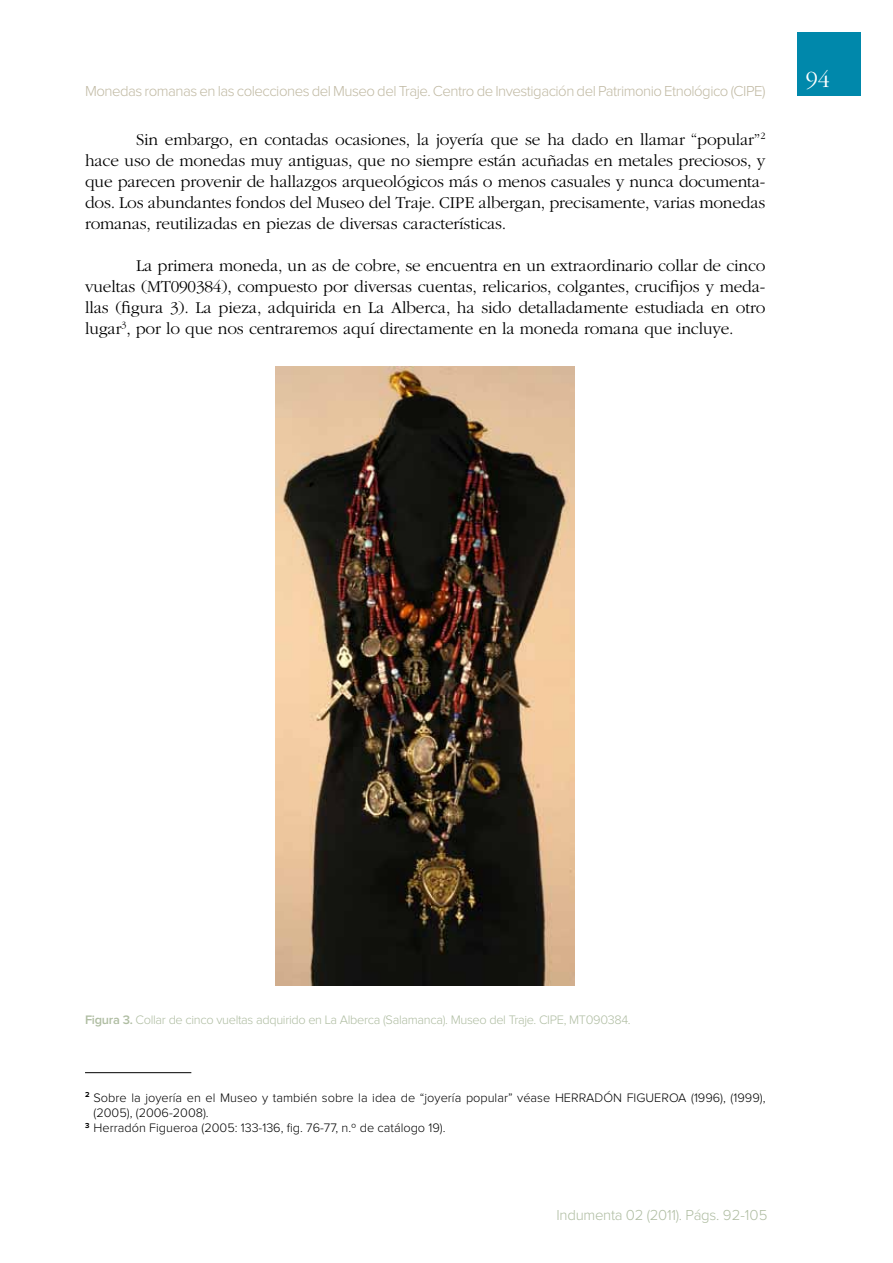
<style>
.page{position:relative;width:893px;height:1263px;background:#fff}
.page>*{position:absolute;margin:0;border:0;box-sizing:border-box;transform-origin:0 0}
.t1{font:300 24px "ITC Garamond Std";color:#fff}
.t2{font:300 17.25px/21px "ITC Garamond Std";letter-spacing:-.01em;color:#000;text-align:justify}
.t3{font:300 15px "Proxima Nova";letter-spacing:-.035em;color:#c1baa4}
.t4{font:300 15px "Proxima Nova";letter-spacing:-.02em;color:#afbda2}
.t5{font:300 12.75px/15px "Proxima Nova";color:#000}
.t6{font:300 12.75px "Proxima Nova";letter-spacing:-.025em;color:#afbda2}
.t7{font:700 7.5px "Proxima Nova";color:#000}
.s1{font-weight:600}
</style>
<div class="page">
<div style="left:797px;top:32px;width:64px;height:64px;background:#0088ab"></div>
<hr style="left:85px;top:1072px;width:106px;height:1px;background:#000">
<img style="left:276px;top:367px;width:299px;height:618px">
<p class="t3" style="left:85px;top:84px;width:682px">Monedas romanas en las colecciones del Museo del Traje. Centro de Investigación del Patrimonio Etnológico (CIPE)</p>
<p class="t2" style="left:85px;top:129px;width:682px;text-indent:51px">Sin embargo, en contadas ocasiones, la joyería que se ha dado en llamar “popular”<sup>2 </sup>hace uso de monedas muy antiguas, que no siempre están acuñadas en metales preciosos, y que parecen provenir de hallazgos arqueológicos más o menos casuales y nunca documenta&shy;dos. Los abundantes fondos del Museo del Traje. CIPE albergan, precisamente, varias monedas romanas, reutilizadas en piezas de diversas características.</p>
<p class="t2" style="left:85px;top:255px;width:682px;text-indent:51px">La primera moneda, un as de cobre, se encuentra en un extraordinario collar de cinco vueltas (MT090384), compuesto por diversas cuentas, relicarios, colgantes, crucifijos y meda&shy;llas (figura 3). La pieza, adquirida en La Alberca, ha sido detalladamente estudiada en otro lugar<sup>3</sup>, por lo que nos centraremos aquí directamente en la moneda romana que incluye.</p>
<h1 class="t1" style="left:806px;top:66px;width:25px">94</h1>
<p class="t6" style="left:85px;top:1013px;width:547px"><span class="s1">Figura 3.</span> Collar de cinco vueltas adquirido en La Alberca (Salamanca). Museo del Traje. CIPE, MT090384.</p>
<p class="t5" style="left:94px;top:1090px;width:673px">Sobre la joyería en el Museo y también sobre la idea de “joyería popular” véase HERRADÓN FIGUEROA (1996), (1999), (2005), (2006-2008).<br>Herradón Figueroa (2005: 133-136, fig. 76-77, n.º de catálogo 19).</p>
<p class="t7" style="left:85px;top:1091px;width:6px">2</p>
<p class="t7" style="left:85px;top:1122px;width:6px">3</p>
<p class="t4" style="left:557px;top:1208px;width:212px">Indumenta 02 (2011). Págs. 92-105</p>
</div>
